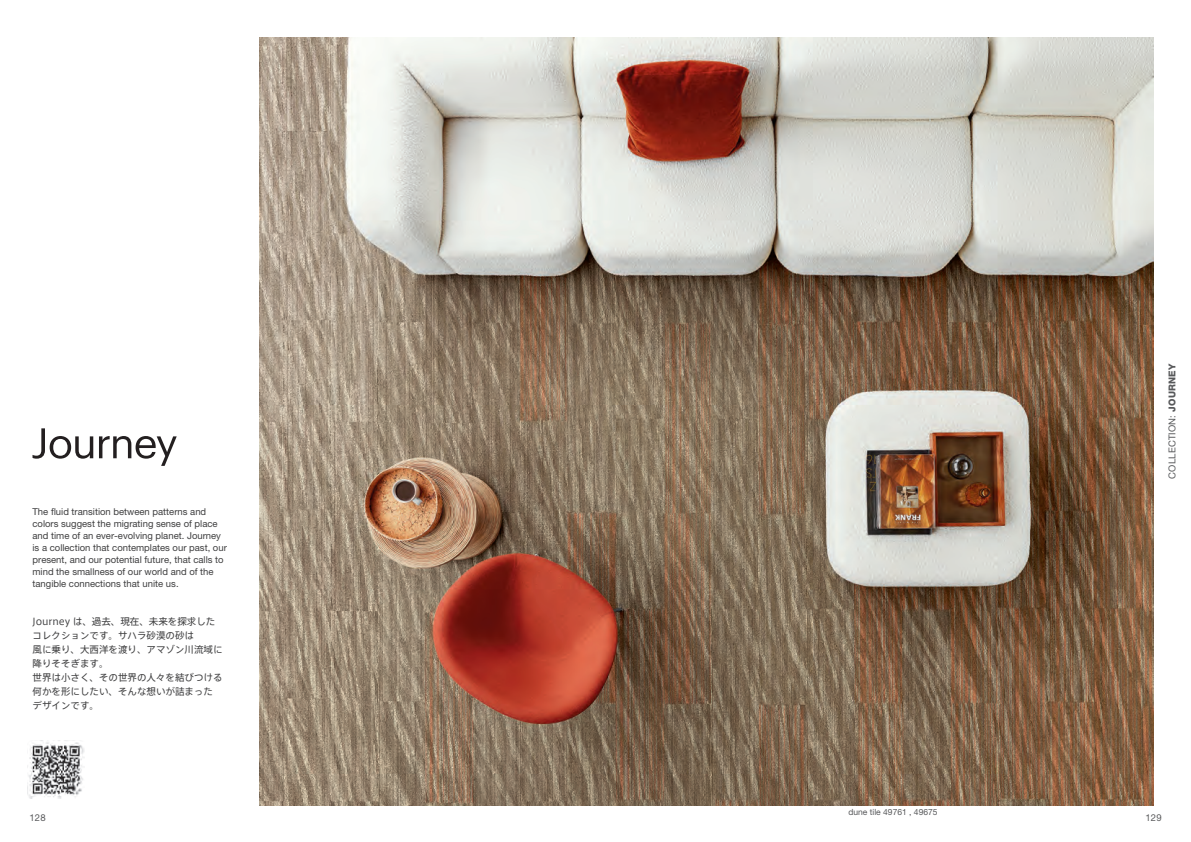
<style>
.page{position:relative;width:1191px;height:842px;background:#fff}
.page>*{position:absolute;margin:0;border:0;box-sizing:border-box;transform-origin:0 0}
.t1{font:9.5px/12px "Helvetica Neue LT Pro";color:#3e3e3f}
.t2{font:9.5px/14px "Axis Std";color:#3e3e3f}
.t3{font:9.5px "Helvetica Neue LT Pro";letter-spacing:.02em;color:#57585a}
.t4{font:8.5px "Helvetica Neue LT Pro";color:#57585a}
.s1{font-weight:800}
</style>
<div class="page">
<img style="left:260px;top:37px;width:893px;height:768px">
<img style="left:27px;top:742px;width:58px;height:56px">
<svg style="left:33px;top:428px;width:60px;height:31px"></svg>
<svg style="left:99px;top:436px;width:78px;height:30px"></svg>
<p class="t1" style="left:33px;top:506px;width:196px">The fluid transition between patterns and colors suggest the migrating sense of place and time of an ever-evolving planet. Journey is a collection that contemplates our past, our present, and our potential future, that calls to mind the smallness of our world and of the tangible connections that unite us.</p>
<p class="t2" style="left:33px;top:614px;width:192px">Journey は、過去、現在、未来を探求したコレクションです。サハラ砂漠の砂は<br>風に乗り、大西洋を渡り、アマゾン川流域に降りそそぎます。<br>世界は小さく、その世界の人々を結びつける何かを形にしたい、そんな想いが詰まったデザインです。</p>
<p class="t3" style="left:1166px;top:479px;width:117px;rotate:-90deg">COLLECTION: <span class="s1">JOURNEY</span></p>
<p class="t4" style="left:848px;top:807px;width:91px">dune tile 49761 , 49675</p>
<p class="t3" style="left:29px;top:812px;width:18px">128</p>
<p class="t3" style="left:1145px;top:812px;width:18px">129</p>
</div>
